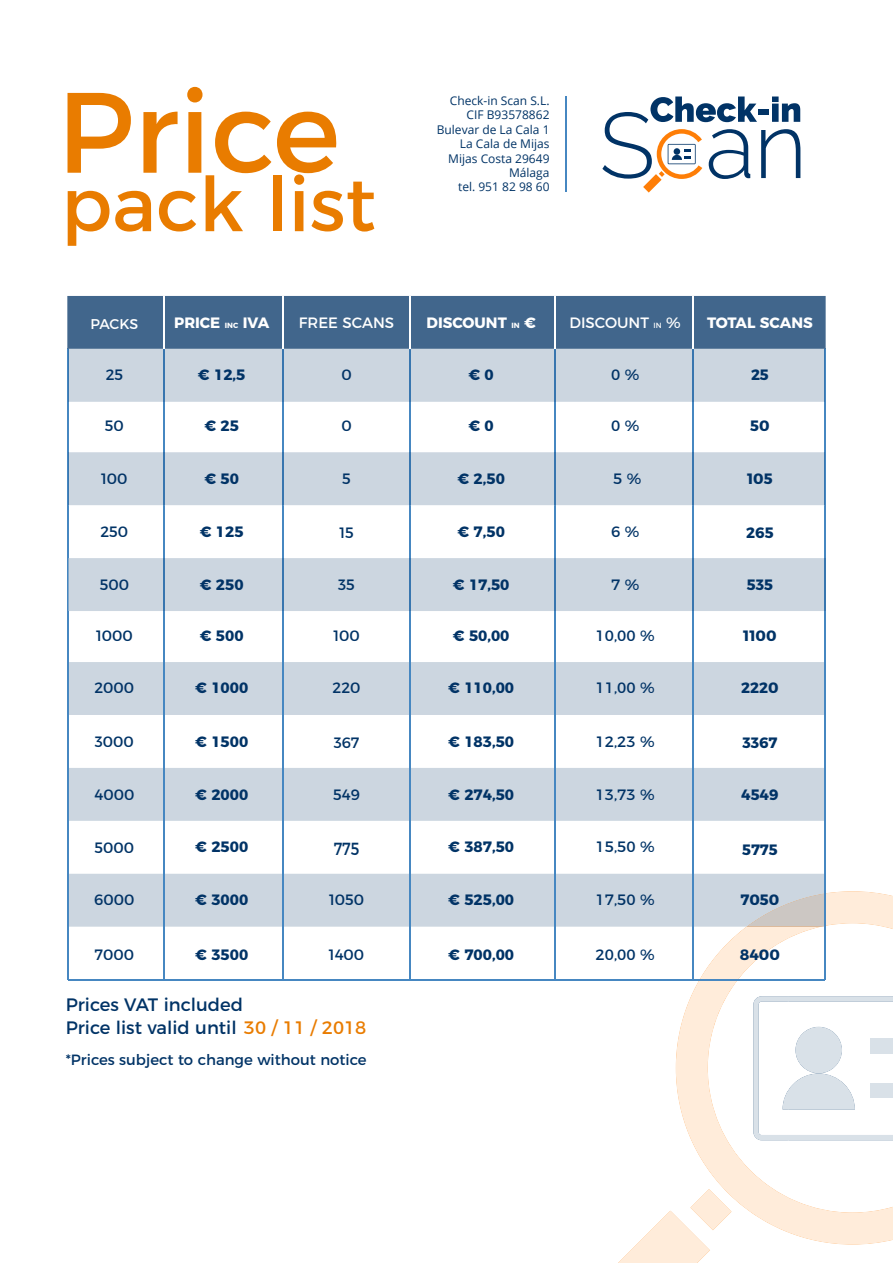
<style>
.page{position:relative;width:893px;height:1263px;background:#fff}
.page>*{position:absolute;margin:0;border:0;box-sizing:border-box;transform-origin:0 0}
.t1{font:114px "Montserrat";color:#e97c00}
.t2{font:75.3px "Montserrat";color:#e97c00}
.t3{font:18px "Montserrat";color:#013366}
.t4{font:17.55px "Montserrat";color:#013366;scale:.85 1}
.t5{font:700 15px "Montserrat";color:#013366}
.t6{font:15px "Montserrat";color:#013366}
.t7{font:700 15px "Montserrat";color:#fff}
.t8{font:15px "Montserrat";color:#fff}
.t9{font:14.85px "Montserrat";color:#013366}
.t10{font:14.1px "Montserrat";letter-spacing:-.01em;color:#fff}
.t11{font:12px/14.4px "Open Sans";color:#013366;text-align:right}
.s1{font-size:7.5px}
.s2{color:#e97c00}
</style>
<div class="page">
<img style="left:825px;top:315px;width:40px;height:930px">
<img style="left:676px;top:891px;width:217px;height:353px">
<img style="left:690px;top:1189px;width:42px;height:41px">
<img style="left:618px;top:1210px;width:92px;height:53px">
<img style="left:753px;top:996px;width:140px;height:144px">
<img style="left:67px;top:296px;width:758px;height:578px">
<hr style="left:565px;top:96px;width:1px;height:96px;background:#4687c1">
<div style="left:694px;top:874px;width:130px;height:53px;background:#ccd6e0"></div>
<img style="left:746px;top:893px;width:78px;height:34px">
<div style="left:68px;top:874px;width:624px;height:53px;background:#ccd6e0"></div>
<div style="left:68px;top:768px;width:756px;height:53px;background:#ccd6e0"></div>
<div style="left:68px;top:662px;width:756px;height:53px;background:#ccd6e0"></div>
<hr style="left:67px;top:349px;width:1px;height:631px;background:#4687c1">
<hr style="left:68px;top:979px;width:757px;height:2px;background:#4687c1">
<hr style="left:163px;top:349px;width:1px;height:631px;background:#4687c1">
<hr style="left:282px;top:349px;width:1px;height:631px;background:#4687c1">
<hr style="left:555px;top:349px;width:1px;height:631px;background:#4687c1">
<hr style="left:409px;top:349px;width:1px;height:631px;background:#4687c1">
<hr style="left:692px;top:349px;width:2px;height:631px;background:#4687c1">
<hr style="left:824px;top:349px;width:1px;height:631px;background:#4687c1">
<div style="left:68px;top:558px;width:756px;height:53px;background:#ccd6e0"></div>
<hr style="left:555px;top:558px;width:1px;height:53px;background:#3876af">
<hr style="left:163px;top:558px;width:1px;height:53px;background:#3876af">
<hr style="left:282px;top:558px;width:1px;height:53px;background:#3876af">
<hr style="left:409px;top:558px;width:1px;height:53px;background:#3876af">
<hr style="left:692px;top:558px;width:2px;height:53px;background:#3876af">
<hr style="left:824px;top:558px;width:1px;height:53px;background:#3876af">
<div style="left:69px;top:452px;width:755px;height:53px;background:#ccd6e0"></div>
<hr style="left:555px;top:452px;width:1px;height:53px;background:#3876af">
<hr style="left:68px;top:452px;width:1px;height:53px;background:#3876af">
<hr style="left:163px;top:452px;width:1px;height:53px;background:#3876af">
<hr style="left:282px;top:452px;width:1px;height:53px;background:#3876af">
<hr style="left:409px;top:452px;width:1px;height:53px;background:#3876af">
<hr style="left:692px;top:452px;width:2px;height:53px;background:#3876af">
<hr style="left:824px;top:452px;width:1px;height:53px;background:#3876af">
<hr style="left:555px;top:349px;width:1px;height:53px;background:#3876af">
<hr style="left:68px;top:349px;width:1px;height:53px;background:#3876af">
<hr style="left:163px;top:349px;width:1px;height:53px;background:#3876af">
<hr style="left:282px;top:349px;width:1px;height:53px;background:#3876af">
<hr style="left:409px;top:349px;width:1px;height:53px;background:#3876af">
<hr style="left:692px;top:349px;width:2px;height:53px;background:#3876af">
<hr style="left:824px;top:349px;width:1px;height:53px;background:#3876af">
<hr style="left:692px;top:296px;width:2px;height:53px;background:#fff">
<hr style="left:163px;top:296px;width:1px;height:53px;background:#fff">
<hr style="left:282px;top:296px;width:1px;height:53px;background:#fff">
<hr style="left:555px;top:296px;width:1px;height:53px;background:#fff">
<hr style="left:409px;top:296px;width:1px;height:53px;background:#fff">
<svg style="left:602px;top:97px;width:198px;height:96px"></svg>
<h1 class="t1" style="left:57px;top:41px;width:284px">Price</h1>
<h2 class="t2" style="left:61px;top:144px;width:317px">pack list</h2>
<p class="t11" style="left:437px;top:93px;width:114px">Check-in Scan S.L.<br>CIF B93578862<br>Bulevar de La Cala 1<br>La Cala de Mijas<br>Mijas Costa 29649<br>Málaga</p>
<p class="t11" style="left:458px;top:180px;width:93px">tel. 951 82 98 60</p>
<p class="t10" style="left:91px;top:312px;width:49px">PACKS</p>
<p class="t7" style="left:174px;top:311px;width:97px">PRICE <span class="s1">INC</span> IVA</p>
<p class="t8" style="left:299px;top:311px;width:97px">FREE SCANS</p>
<p class="t7" style="left:426px;top:311px;width:111px">DISCOUNT <span class="s1">IN</span> €</p>
<p class="t8" style="left:569px;top:311px;width:113px">DISCOUNT <span class="s1">IN</span> %</p>
<p class="t7" style="left:707px;top:311px;width:107px">TOTAL SCANS</p>
<p class="t6" style="left:106px;top:363px;width:19px">25</p>
<p class="t5" style="left:198px;top:362px;width:49px">€ 12,5</p>
<p class="t6" style="left:341px;top:363px;width:12px">0</p>
<p class="t5" style="left:468px;top:362px;width:27px">€ 0</p>
<p class="t6" style="left:611px;top:363px;width:30px">0 %</p>
<p class="t5" style="left:751px;top:362px;width:19px">25</p>
<p class="t6" style="left:105px;top:414px;width:20px">50</p>
<p class="t5" style="left:204px;top:413px;width:36px">€ 25</p>
<p class="t5" style="left:468px;top:413px;width:27px">€ 0</p>
<p class="t6" style="left:611px;top:414px;width:30px">0 %</p>
<p class="t6" style="left:341px;top:414px;width:12px">0</p>
<p class="t5" style="left:750px;top:413px;width:21px">50</p>
<p class="t6" style="left:101px;top:466px;width:28px">100</p>
<p class="t5" style="left:204px;top:466px;width:36px">€ 50</p>
<p class="t5" style="left:457px;top:466px;width:49px">€ 2,50</p>
<p class="t6" style="left:613px;top:466px;width:30px">5 %</p>
<p class="t6" style="left:342px;top:466px;width:10px">5</p>
<p class="t5" style="left:747px;top:466px;width:27px">105</p>
<p class="t6" style="left:101px;top:520px;width:29px">250</p>
<p class="t5" style="left:200px;top:519px;width:45px">€ 125</p>
<p class="t5" style="left:457px;top:519px;width:49px">€ 7,50</p>
<p class="t6" style="left:611px;top:520px;width:30px">6 %</p>
<p class="t6" style="left:339px;top:521px;width:16px">15</p>
<p class="t5" style="left:746px;top:520px;width:29px">265</p>
<p class="t6" style="left:100px;top:572px;width:31px">500</p>
<p class="t5" style="left:200px;top:572px;width:45px">€ 250</p>
<p class="t5" style="left:453px;top:572px;width:58px">€ 17,50</p>
<p class="t6" style="left:611px;top:572px;width:30px">7 %</p>
<p class="t6" style="left:338px;top:573px;width:18px">35</p>
<p class="t5" style="left:747px;top:573px;width:28px">535</p>
<p class="t6" style="left:96px;top:623px;width:38px">1000</p>
<p class="t5" style="left:200px;top:623px;width:45px">€ 500</p>
<p class="t5" style="left:453px;top:623px;width:58px">€ 50,00</p>
<p class="t6" style="left:595px;top:623px;width:61px">10,00 %</p>
<p class="t6" style="left:333px;top:623px;width:28px">100</p>
<p class="t5" style="left:743px;top:623px;width:35px">1100</p>
<p class="t6" style="left:95px;top:676px;width:41px">2000</p>
<p class="t5" style="left:195px;top:676px;width:55px">€ 1000</p>
<p class="t5" style="left:448px;top:676px;width:67px">€ 110,00</p>
<p class="t6" style="left:595px;top:676px;width:61px">11,00 %</p>
<p class="t6" style="left:333px;top:676px;width:29px">220</p>
<p class="t5" style="left:741px;top:676px;width:39px">2220</p>
<p class="t6" style="left:95px;top:730px;width:41px">3000</p>
<p class="t5" style="left:195px;top:729px;width:55px">€ 1500</p>
<p class="t5" style="left:448px;top:729px;width:67px">€ 183,50</p>
<p class="t6" style="left:595px;top:730px;width:61px">12,23 %</p>
<p class="t6" style="left:334px;top:730px;width:27px">367</p>
<p class="t5" style="left:742px;top:730px;width:37px">3367</p>
<p class="t6" style="left:94px;top:782px;width:41px">4000</p>
<p class="t5" style="left:195px;top:782px;width:55px">€ 2000</p>
<p class="t5" style="left:448px;top:782px;width:67px">€ 274,50</p>
<p class="t6" style="left:595px;top:782px;width:61px">13,73 %</p>
<p class="t6" style="left:333px;top:783px;width:28px">549</p>
<p class="t5" style="left:741px;top:783px;width:39px">4549</p>
<p class="t6" style="left:95px;top:835px;width:41px">5000</p>
<p class="t6" style="left:94px;top:888px;width:42px">6000</p>
<p class="t5" style="left:195px;top:835px;width:55px">€ 2500</p>
<p class="t5" style="left:448px;top:835px;width:67px">€ 387,50</p>
<p class="t6" style="left:595px;top:835px;width:61px">15,50 %</p>
<p class="t4" style="left:334px;top:834px;width:32px">775</p>
<p class="t5" style="left:195px;top:887px;width:55px">€ 3000</p>
<p class="t6" style="left:329px;top:888px;width:37px">1050</p>
<p class="t5" style="left:448px;top:887px;width:67px">€ 525,00</p>
<p class="t6" style="left:595px;top:888px;width:61px">17,50 %</p>
<p class="t5" style="left:742px;top:837px;width:37px">5775</p>
<p class="t5" style="left:740px;top:887px;width:40px">7050</p>
<p class="t6" style="left:95px;top:942px;width:41px">7000</p>
<p class="t5" style="left:195px;top:942px;width:55px">€ 3500</p>
<p class="t6" style="left:329px;top:942px;width:37px">1400</p>
<p class="t5" style="left:448px;top:942px;width:67px">€ 700,00</p>
<p class="t6" style="left:595px;top:942px;width:61px">20,00 %</p>
<p class="t5" style="left:740px;top:942px;width:42px">8400</p>
<p class="t3" style="left:66px;top:990px;width:179px">Prices VAT included</p>
<p class="t3" style="left:66px;top:1013px;width:302px">Price list valid until <span class="s2">30 / 11 / 2018</span></p>
<p class="t9" style="left:66px;top:1047px;width:302px">*Prices subject to change without notice</p>
</div>
